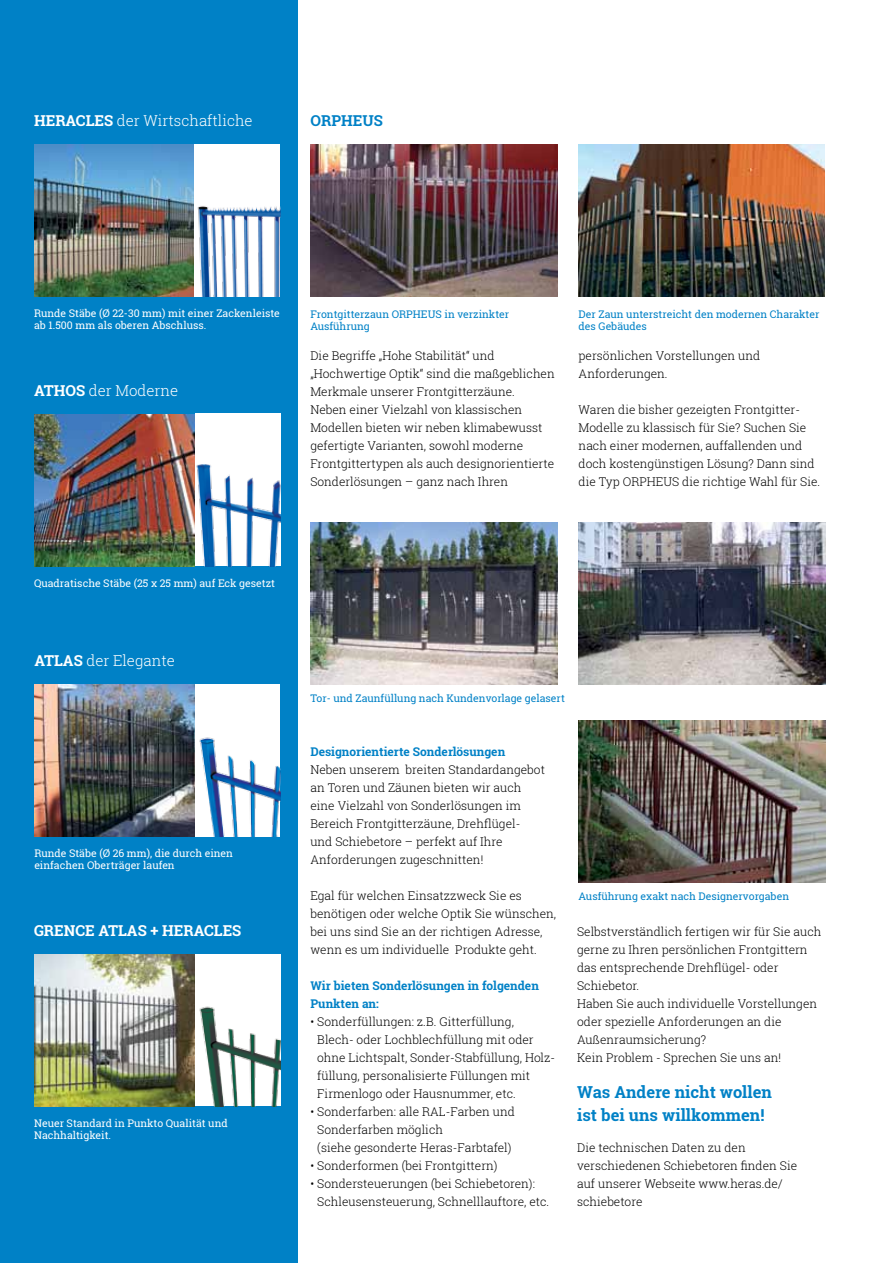
<style>
.page{position:relative;width:893px;height:1263px;background:#fff}
.page>*{position:absolute;margin:0;border:0;box-sizing:border-box;transform-origin:0 0}
.t1{font:700 16.5px/22.5px "Roboto Slab";color:#0081c6}
.t2{font:300 15px "Roboto Slab";color:#fff}
.t3{font:700 15px "Roboto Slab";color:#fff}
.t4{font:700 15px "Roboto Slab";color:#0081c6}
.t5{font:300 12px/18px "Roboto Slab";color:#000}
.t6{font:700 12px/18px "Roboto Slab";color:#0081c6}
.t7{font:10.5px/12px "Roboto Slab";color:#fff}
.t8{font:10.5px/12px "Roboto Slab";color:#0081c6}
.s1{font-weight:700}
</style>
<div class="page">
<div style="left:0;top:0;width:298px;height:1263px;background:#0081c6"></div>
<img style="left:34px;top:144px;width:160px;height:153px">
<img style="left:34px;top:414px;width:161px;height:152px">
<div style="left:194px;top:144px;width:86px;height:153px;background:#fff"></div>
<img style="left:197px;top:206px;width:83px;height:91px">
<div style="left:195px;top:414px;width:86px;height:152px;background:#fff"></div>
<img style="left:196px;top:464px;width:85px;height:102px">
<div style="left:195px;top:684px;width:85px;height:152px;background:#fff"></div>
<img style="left:199px;top:737px;width:81px;height:99px">
<div style="left:195px;top:954px;width:85px;height:152px;background:#fff"></div>
<img style="left:199px;top:1006px;width:81px;height:100px">
<img style="left:34px;top:684px;width:161px;height:152px">
<img style="left:34px;top:954px;width:161px;height:152px">
<img style="left:310px;top:144px;width:247px;height:153px">
<img style="left:579px;top:144px;width:246px;height:153px">
<img style="left:311px;top:523px;width:246px;height:162px">
<img style="left:578px;top:721px;width:247px;height:162px">
<img style="left:579px;top:523px;width:247px;height:162px">
<p class="t2" style="left:34px;top:110px;width:220px"><span class="s1">Heracles</span> der Wirtschaftliche</p>
<p class="t4" style="left:310px;top:110px;width:74px">Orpheus</p>
<p class="t7" style="left:34px;top:307px;width:247px">Runde Stäbe (Ø 22-30 mm) mit einer Zackenleiste ab 1.500 mm als oberen Abschluss.</p>
<p class="t2" style="left:34px;top:380px;width:146px"><span class="s1">Athos</span> der Moderne</p>
<p class="t8" style="left:310px;top:308px;width:200px">Frontgitterzaun ORPHEUS in verzinkter<br>Ausführung</p>
<p class="t8" style="left:579px;top:308px;width:242px">Der Zaun unterstreicht den modernen Charakter des Gebäudes</p>
<p class="t5" style="left:579px;top:346px;width:183px">persönlichen Vorstellungen und<br>Anforderungen.</p>
<p class="t5" style="left:579px;top:400px;width:243px">Waren die bisher gezeigten Frontgitter-Modelle zu klassisch für Sie? Suchen Sie nach einer modernen, auffallenden und doch kostengünstigen Lösung? Dann sind die Typ ORPHEUS die richtige Wahl für Sie.</p>
<p class="t5" style="left:310px;top:346px;width:246px">Die Begriffe „Hohe Stabilität“ und „Hochwertige Optik“ sind die maßgeblichen Merkmale unserer Frontgitterzäune.<br>Neben einer Vielzahl von klassischen Modellen bieten wir neben klimabewusst gefertigte Varianten, sowohl moderne Frontgittertypen als auch designorientierte Sonderlösungen – ganz nach Ihren</p>
<p class="t7" style="left:34px;top:577px;width:243px">Quadratische Stäbe (25 x 25 mm) auf Eck gesetzt</p>
<p class="t2" style="left:34px;top:650px;width:142px"><span class="s1">Atlas</span> der Elegante</p>
<p class="t7" style="left:34px;top:847px;width:200px">Runde Stäbe (Ø 26 mm), die durch einen einfachen Oberträger laufen</p>
<p class="t3" style="left:34px;top:920px;width:21px">Grence</p>
<p class="t3" style="left:98px;top:920px;width:144px">Atlas + Heracles</p>
<p class="t7" style="left:34px;top:1117px;width:195px">Neuer Standard in Punkto Qualität und<br>Nachhaltigkeit.</p>
<p class="t8" style="left:310px;top:692px;width:256px">Tor- und Zaunfüllung nach Kundenvorlage gelasert</p>
<p class="t6" style="left:310px;top:743px;width:196px">Designorientierte Sonderlösungen</p>
<p class="t5" style="left:310px;top:760px;width:236px">Neben unserem breiten Standardangebot an Toren und Zäunen bieten wir auch eine Vielzahl von Sonderlösungen im Bereich Frontgitterzäune, Drehflügel&shy;und Schiebetore – perfekt auf Ihre Anforderungen zugeschnitten!</p>
<p class="t5" style="left:310px;top:886px;width:247px">Egal für welchen Einsatzzweck Sie es benötigen oder welche Optik Sie wünschen, bei uns sind Sie an der richtigen Adresse, wenn es um individuelle Produkte geht.</p>
<p class="t6" style="left:310px;top:977px;width:230px">Wir bieten Sonderlösungen in folgenden<br>Punkten an:</p>
<p class="t5" style="left:317px;top:1012px;width:238px;text-indent:-7px">• Sonderfüllungen: z.B. Gitterfüllung, Blech- oder Lochblechfüllung mit oder ohne Lichtspalt, Sonder-Stabfüllung, Holz&shy;füllung, personalisierte Füllungen mit Firmenlogo oder Hausnummer, etc.</p>
<p class="t5" style="left:317px;top:1102px;width:199px;text-indent:-7px">• Sonderfarben: alle RAL-Farben und<br>Sonderfarben möglich<br>(siehe gesonderte Heras-Farbtafel)</p>
<p class="t5" style="left:310px;top:1156px;width:189px">• Sonderformen (bei Frontgittern)</p>
<p class="t5" style="left:317px;top:1174px;width:233px;text-indent:-7px">• Sondersteuerungen (bei Schiebetoren):<br>Schleusensteuerung, Schnelllauftore, etc.</p>
<p class="t8" style="left:579px;top:890px;width:212px">Ausführung exakt nach Designervorgaben</p>
<p class="t5" style="left:577px;top:922px;width:246px">Selbstverständlich fertigen wir für Sie auch gerne zu Ihren persönlichen Frontgittern das entsprechende Drehflügel- oder Schiebetor.<br>Haben Sie auch individuelle Vorstellungen oder spezielle Anforderungen an die Außenraumsicherung?<br>Kein Problem - Sprechen Sie uns an!</p>
<h1 class="t1" style="left:577px;top:1081px;width:196px">Was Andere nicht wollen ist bei uns willkommen!</h1>
<p class="t5" style="left:577px;top:1138px;width:222px">Die technischen Daten zu den verschiedenen Schiebetoren finden Sie auf unserer Webseite www.heras.de/ schiebetore</p>
</div>
